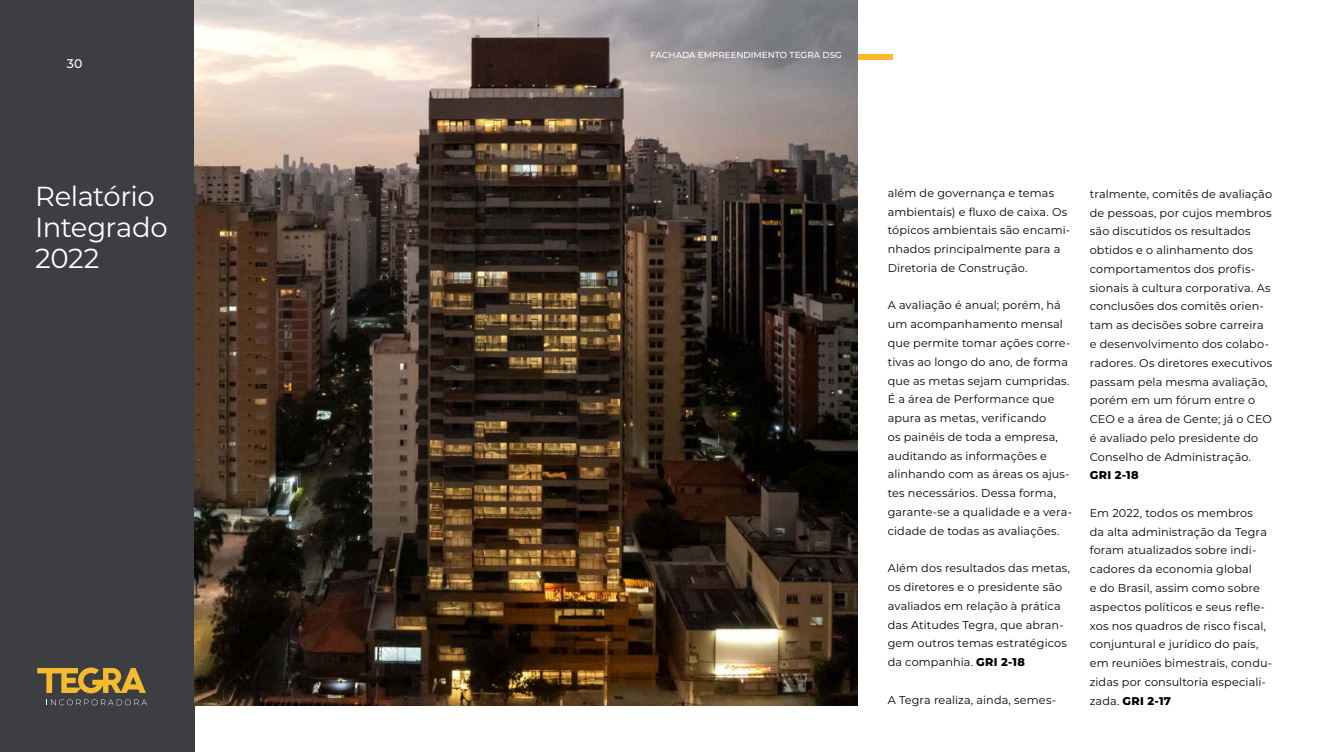
<style>
.page{position:relative;width:1329px;height:752px;background:#fff}
.page>*{position:absolute;margin:0;border:0;box-sizing:border-box;transform-origin:0 0}
.t1{font:27.5px/31.2px "Montserrat";letter-spacing:-.02em;color:#fff}
.t2{font:500 12.5px "Montserrat";color:#fff}
.t3{font:11.25px/18.8px "Montserrat";letter-spacing:.01em;color:#000}
.t4{font:800 11.25px "Montserrat";color:#000}
.t5{font:500 8.75px "Montserrat";color:#fff}
.s1{font-weight:800}
</style>
<div class="page">
<div style="left:0;top:0;width:195px;height:751px;background:#3c3e42"></div>
<div style="left:785px;top:54px;width:108px;height:6px;background:#f5ba2e"></div>
<svg style="left:51px;top:699px;width:96px;height:6px"></svg>
<svg style="left:37px;top:667px;width:109px;height:26px"></svg>
<img style="left:195px;top:0;width:662px;height:705px">
<p class="t2" style="left:67px;top:55px;width:17px">30</p>
<p class="t5" style="left:651px;top:49px;width:193px">FACHADA EMPREENDIMENTO TEGRA DSG</p>
<h1 class="t1" style="left:35px;top:179px;width:134px">Relatório<br>Integrado<br>2022</h1>
<p class="t3" style="left:888px;top:183px;width:184px">além de governança e temas ambientais) e fluxo de caixa. Os tópicos ambientais são encami&shy;nhados principalmente para a<br>Diretoria de Construção.</p>
<p class="t3" style="left:888px;top:295px;width:186px">A avaliação é anual; porém, há um acompanhamento mensal que permite tomar ações corre&shy;tivas ao longo do ano, de forma que as metas sejam cumpridas.<br>É a área de Performance que apura as metas, verificando<br>os painéis de toda a empresa, auditando as informações e alinhando com as áreas os ajus&shy;tes necessários. Dessa forma, garante-se a qualidade e a vera&shy;cidade de todas as avaliações.</p>
<p class="t3" style="left:888px;top:558px;width:184px">Além dos resultados das metas, os diretores e o presidente são avaliados em relação à prática das Atitudes Tegra, que abran&shy;gem outros temas estratégicos da companhia. <span class="s1">GRI 2-18</span></p>
<p class="t3" style="left:888px;top:689px;width:170px">A Tegra realiza, ainda, semes-</p>
<p class="t3" style="left:1090px;top:184px;width:184px">tralmente, comitês de avaliação de pessoas, por cujos membros são discutidos os resultados obtidos e o alinhamento dos comportamentos dos profis&shy;sionais à cultura corporativa. As conclusões dos comitês orien&shy;tam as decisões sobre carreira e desenvolvimento dos colabo&shy;radores. Os diretores executivos passam pela mesma avaliação, porém em um fórum entre o<br>CEO e a área de Gente; já o CEO é avaliado pelo presidente do<br>Conselho de Administração.</p>
<p class="t4" style="left:1090px;top:467px;width:50px">GRI 2-18</p>
<p class="t3" style="left:1090px;top:503px;width:184px">Em 2022, todos os membros<br>da alta administração da Tegra foram atualizados sobre indi&shy;cadores da economia global<br>e do Brasil, assim como sobre aspectos políticos e seus refle&shy;xos nos quadros de risco fiscal, conjuntural e jurídico do país, em reuniões bimestrais, condu&shy;zidas por consultoria especiali&shy;zada. <span class="s1">GRI 2-17</span></p>
</div>
